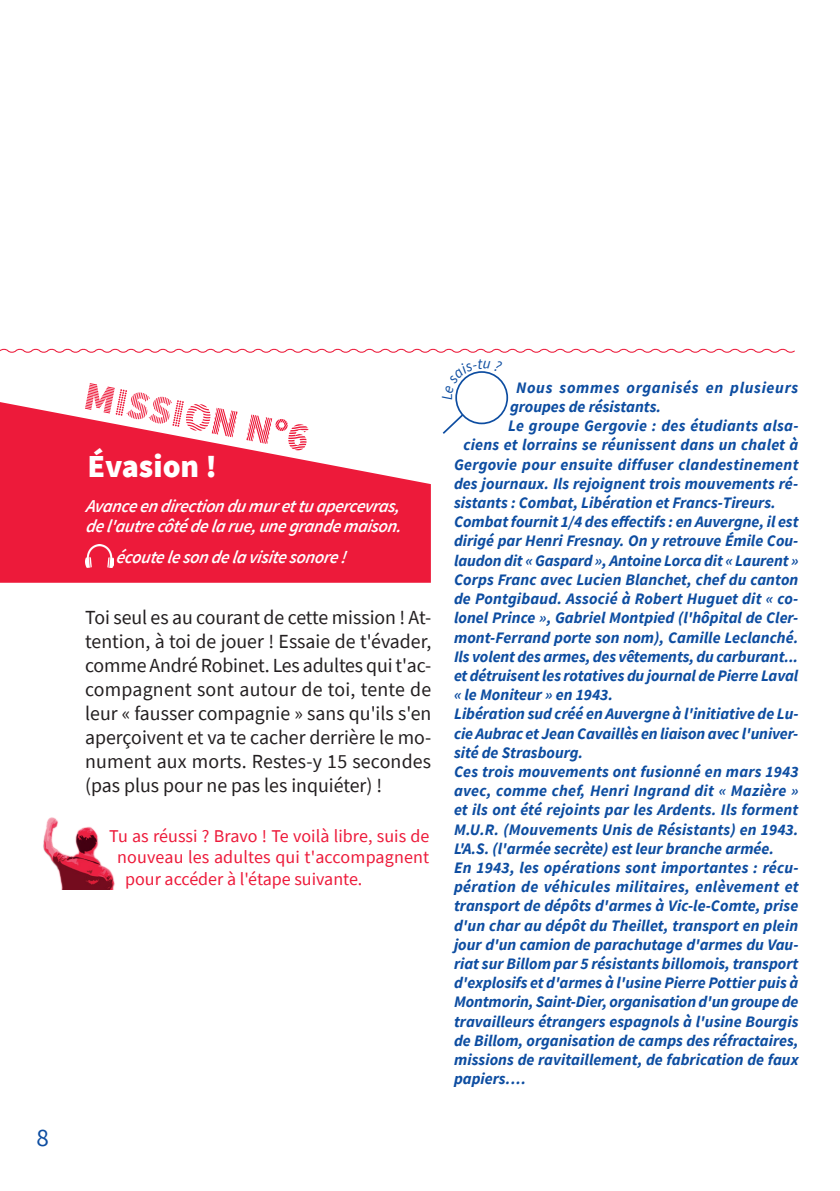
<style>
.page{position:relative;width:840px;height:1191px;background:#fff}
.page>*{position:absolute;margin:0;border:0;box-sizing:border-box;transform-origin:0 0}
.t1{font:900 32px "Source Sans Pro";color:#fff}
.t2{font:25px "Source Sans Pro";color:#0d4da1}
.t3{font:20px/24px "Source Sans Pro";color:#231f20;text-align:justify}
.t4{font:italic 600 18px/20px "Source Sans Pro";color:#fff}
.t5{font:18px "Source Sans Pro";letter-spacing:.005em;color:#ed1a3a}
.t6{font:italic 700 16px "Source Sans Pro";color:#0d4da1}
.t7{font:italic 700 16px "Source Sans Pro";letter-spacing:.02em;color:#0d4da1}
.t8{font:italic 700 16px "Source Sans Pro";letter-spacing:.025em;color:#0d4da1}
.t9{font:italic 700 16px "Source Sans Pro";letter-spacing:.04em;color:#0d4da1}
.t10{font:italic 15.4px "Source Sans Pro";color:#0d4da1}
</style>
<div class="page">
<div style="left:0;top:450px;width:430px;height:133px;background:#ed1a3a"></div>
<img style="left:86px;top:544px;width:27px;height:23px">
<img style="left:43px;top:817px;width:72px;height:72px">
<svg style="left:0;top:348px;width:795px;height:102px"></svg>
<h2 class="t2" style="left:36px;top:1121px;width:14px">8</h2>
<h1 class="t1" style="left:87px;top:445px;width:131px">Évasion !</h1>
<p class="t4" style="left:86px;top:495px;width:320px">A vance en direction du murettu ap ercevras, de l'autre côté de la rue, une grande maison.</p>
<p class="t4" style="left:116px;top:547px;width:235px">écoute le son de la visite sonore !</p>
<p class="t3" style="left:85px;top:604px;width:347px">Toi seul es au courant de cette mission ! At&shy;tention, à toi de jouer ! Essaie de t'évader, comme André Robinet. Les adultes qui t'ac&shy;compagnent sont autour de toi, tente de leur « fausser compagnie » sans qu'ils s'en aperçoivent et va te cacher derrière le mo&shy;nument aux morts. Restes-y 15 secondes (pas plus pour ne pas les inquiéter) !</p>
<p class="t5" style="left:109px;top:824px;width:322px">Tu as réussi ? Bravo ! Te voilà libre, suis de</p>
<p class="t5" style="left:117px;top:845px;width:313px">nouveau les adultes qui t'accompagnent</p>
<p class="t5" style="left:125px;top:867px;width:239px">pour accéder à l'étape suivante.</p>
<p class="t9" style="left:516px;top:377px;width:283px">Nous sommes organisés en plusieurs</p>
<p class="t6" style="left:510px;top:396px;width:152px">groupes de résistants.</p>
<p class="t7" style="left:508px;top:415px;width:292px">Le groupe Gergovie : des étudiants alsa-</p>
<p class="t6" style="left:463px;top:435px;width:336px">ciens et lorrains se réunissent dans un chalet à</p>
<p class="t7" style="left:454px;top:454px;width:346px">Gergovie pour ensuite diffuser clandestinement</p>
<p class="t6" style="left:454px;top:473px;width:345px">des journaux. Ils rejoignent trois mouvements ré-</p>
<p class="t6" style="left:454px;top:492px;width:323px">sistants : Combat, Libération et Francs-Tireurs.</p>
<p class="t6" style="left:454px;top:511px;width:346px">Combat fournit 1/4 des effectifs : en Auvergne, il est</p>
<p class="t6" style="left:454px;top:531px;width:345px">dirigé par Henri Fresnay. On y retrouve Émile Cou-</p>
<p class="t6" style="left:454px;top:550px;width:346px">laudon dit « Gaspard », Antoine Lorca dit « Laurent »</p>
<p class="t6" style="left:454px;top:569px;width:346px">Corps Franc avec Lucien Blanchet, chef du canton</p>
<p class="t6" style="left:454px;top:588px;width:345px">de Pontgibaud. Associé à Robert Huguet dit « co-</p>
<p class="t6" style="left:454px;top:607px;width:345px">lonel Prince », Gabriel Montpied (l'hôpital de Cler-</p>
<p class="t6" style="left:454px;top:627px;width:345px">mont-Ferrand porte son nom), Camille Leclanché.</p>
<p class="t6" style="left:454px;top:646px;width:345px">Ils volent des armes, des vêtements, du carburant...</p>
<p class="t6" style="left:454px;top:665px;width:345px">et détruisent les rotatives du journal de Pierre Laval</p>
<p class="t6" style="left:454px;top:684px;width:160px">« le Moniteur » en 1943.</p>
<p class="t6" style="left:454px;top:703px;width:346px">Libération sud créé en Auvergne à l'initiative de Lu-</p>
<p class="t6" style="left:454px;top:723px;width:345px">cie Aubrac et Jean Cavaillès en liaison avec l'univer-</p>
<p class="t6" style="left:454px;top:742px;width:131px">sité de Strasbourg.</p>
<p class="t6" style="left:454px;top:761px;width:346px">Ces trois mouvements ont fusionné en mars 1943</p>
<p class="t6" style="left:454px;top:780px;width:346px">avec, comme chef, Henri Ingrand dit « Mazière »</p>
<p class="t6" style="left:454px;top:799px;width:346px">et ils ont été rejoints par les Ardents. Ils forment</p>
<p class="t6" style="left:454px;top:819px;width:346px">M.U.R. (Mouvements Unis de Résistants) en 1943.</p>
<p class="t6" style="left:454px;top:838px;width:321px">L'A.S. (l'armée secrète) est leur branche armée.</p>
<p class="t6" style="left:454px;top:857px;width:346px">En 1943, les opérations sont importantes : récu-</p>
<p class="t8" style="left:454px;top:876px;width:346px">pération de véhicules militaires, enlèvement et</p>
<p class="t6" style="left:454px;top:895px;width:345px">transport de dépôts d'armes à Vic-le-Comte, prise</p>
<p class="t6" style="left:454px;top:915px;width:345px">d'un char au dépôt du Theillet, transport en plein</p>
<p class="t6" style="left:454px;top:934px;width:346px">jour d'un camion de parachutage d'armes du Vau-</p>
<p class="t6" style="left:454px;top:953px;width:346px">riat sur Billom par 5 résistants billomois, transport</p>
<p class="t6" style="left:454px;top:972px;width:345px">d'explosifs et d'armes à l'usine Pierre Pottier puis à</p>
<p class="t6" style="left:454px;top:991px;width:345px">Montmorin, Saint-Dier, organisation d'un groupe de</p>
<p class="t6" style="left:454px;top:1011px;width:346px">travailleurs étrangers espagnols à l'usine Bourgis</p>
<p class="t6" style="left:454px;top:1030px;width:346px">de Billom, organisation de camps des réfractaires,</p>
<p class="t6" style="left:454px;top:1049px;width:346px">missions de ravitaillement, de fabrication de faux</p>
<p class="t6" style="left:454px;top:1068px;width:73px">papiers.…</p>
<p class="t10" style="left:436px;top:400px;width:8px;rotate:-90deg">L</p>
</div>
